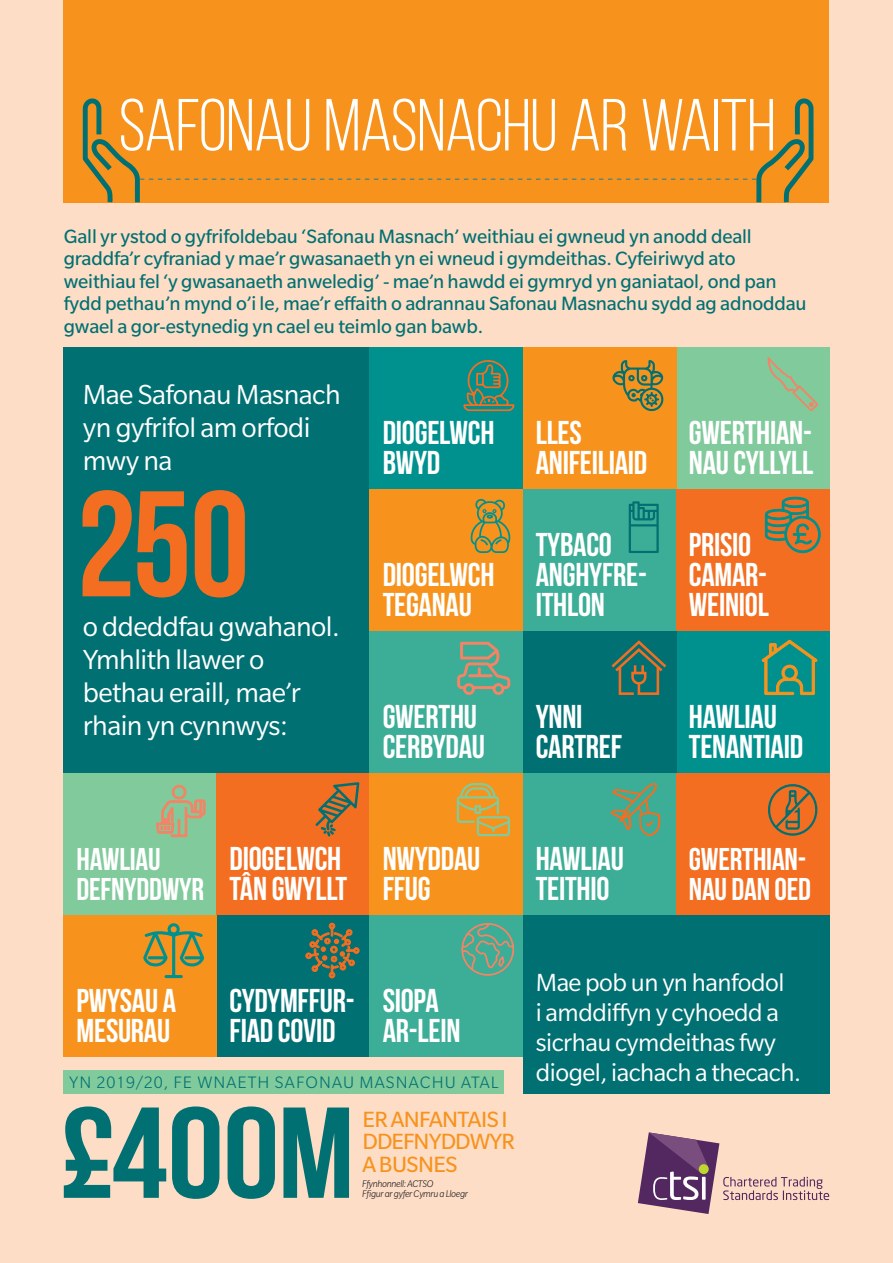
<style>
.page{position:relative;width:893px;height:1263px;background:#fdddc6}
.page>*{position:absolute;margin:0;border:0;box-sizing:border-box;transform-origin:0 0}
.t1{font:700 150px "Bebas Neue";color:#f36e21}
.t2{font:700 129px "Bebas Neue";color:#017072;scale:1.1 1}
.t3{font:73.5px "Bebas Neue";letter-spacing:-.01em;color:#fff}
.t4{font:700 33px/30px "Bebas Neue";letter-spacing:-.01em;color:#fff}
.t5{font:700 31.5px/30px "Bebas Neue";letter-spacing:-.01em;color:#fff}
.t6{font:30px/33px "Slate Pro";letter-spacing:-.02em;color:#fff}
.t7{font:27px/30px "Slate Pro";letter-spacing:-.02em;color:#fff}
.t8{font:24px/22.5px "Slate Pro";letter-spacing:-.03em;color:#f7931d}
.t9{font:21px/22.5px "Slate Pro";letter-spacing:-.005em;color:#017072}
.t10{font:300 18px "Slate Pro";letter-spacing:.06em;color:#017072}
.t11{font:italic 300 10.5px/10.5px "Slate Pro";letter-spacing:-.03em;color:#231f20}
</style>
<div class="page">
<div style="left:64px;top:347px;width:306px;height:426px;background:#017072"></div>
<div style="left:64px;top:0;width:765px;height:202px;background:#f7931d"></div>
<div style="left:370px;top:347px;width:153px;height:142px;background:#00918e"></div>
<div style="left:370px;top:631px;width:153px;height:142px;background:#3cad96"></div>
<div style="left:523px;top:489px;width:153px;height:142px;background:#3cad96"></div>
<div style="left:523px;top:773px;width:153px;height:142px;background:#3cad96"></div>
<div style="left:217px;top:915px;width:153px;height:142px;background:#017072"></div>
<div style="left:370px;top:915px;width:153px;height:142px;background:#3cad96"></div>
<div style="left:676px;top:347px;width:153px;height:142px;background:#80ca9c"></div>
<div style="left:676px;top:631px;width:153px;height:142px;background:#00918e"></div>
<div style="left:64px;top:773px;width:153px;height:142px;background:#80ca9c"></div>
<div style="left:523px;top:347px;width:153px;height:142px;background:#f7931d"></div>
<div style="left:523px;top:631px;width:153px;height:142px;background:#017072"></div>
<div style="left:217px;top:773px;width:153px;height:142px;background:#f36e21"></div>
<div style="left:676px;top:489px;width:153px;height:142px;background:#f36e21"></div>
<div style="left:676px;top:773px;width:153px;height:142px;background:#f36e21"></div>
<div style="left:370px;top:489px;width:153px;height:142px;background:#f7931d"></div>
<div style="left:370px;top:773px;width:153px;height:142px;background:#f7931d"></div>
<div style="left:64px;top:915px;width:153px;height:142px;background:#f7931d"></div>
<div style="left:64px;top:1071px;width:440px;height:23px;background:#80ca9c"></div>
<div style="left:523px;top:915px;width:306px;height:179px;background:#017072"></div>
<svg style="left:463px;top:360px;width:51px;height:51px"></svg>
<svg style="left:612px;top:360px;width:51px;height:51px"></svg>
<svg style="left:767px;top:357px;width:51px;height:54px"></svg>
<svg style="left:470px;top:499px;width:40px;height:54px"></svg>
<svg style="left:629px;top:501px;width:30px;height:52px"></svg>
<svg style="left:156px;top:785px;width:49px;height:52px"></svg>
<svg style="left:457px;top:642px;width:53px;height:53px"></svg>
<svg style="left:611px;top:640px;width:55px;height:55px"></svg>
<svg style="left:761px;top:639px;width:57px;height:57px"></svg>
<svg style="left:305px;top:923px;width:55px;height:55px"></svg>
<svg style="left:457px;top:783px;width:53px;height:53px"></svg>
<svg style="left:611px;top:783px;width:49px;height:53px"></svg>
<svg style="left:768px;top:784px;width:49px;height:52px"></svg>
<svg style="left:143px;top:923px;width:61px;height:55px"></svg>
<svg style="left:461px;top:923px;width:53px;height:53px"></svg>
<svg style="left:83px;top:98px;width:730px;height:104px"></svg>
<svg style="left:315px;top:782px;width:44px;height:55px"></svg>
<svg style="left:765px;top:496px;width:56px;height:58px"></svg>
<svg style="left:638px;top:1132px;width:191px;height:82px"></svg>
<div style="left:699px;top:1164px;width:10px;height:10px;background:#bed630;border-radius:50%"></div>
<p class="t3" style="left:119px;top:86px;width:659px">SAFONAU MASNACHU AR WAITH</p>
<p class="t9" style="left:64px;top:225px;width:744px">Gall yr ystod o gyfrifoldebau ‘Safonau Masnach’ weithiau ei gwneud yn anodd deall graddfa’r cyfraniad y mae’r gwasanaeth yn ei wneud i gymdeithas. Cyfeiriwyd ato weithiau fel ‘y gwasanaeth anweledig’ - mae’n hawdd ei gymryd yn ganiataol, ond pan fydd pethau’n mynd o’i le, mae’r effaith o adrannau Safonau Masnachu sydd ag adnoddau gwael a gor-estynedig yn cael eu teimlo gan bawb.</p>
<p class="t6" style="left:83px;top:378px;width:259px">Mae Safonau Masnach yn gyfrifol am orfodi mwy na</p>
<p class="t1" style="left:77px;top:462px;width:174px">250</p>
<p class="t6" style="left:83px;top:610px;width:259px">o ddeddfau gwahanol.<br>Ymhlith llawer o bethau eraill, mae’r rhain yn cynnwys:</p>
<p class="t4" style="left:383px;top:417px;width:113px">DIOGELWCH<br>BWYD</p>
<p class="t4" style="left:383px;top:559px;width:113px">DIOGELWCH<br>TEGANAU</p>
<p class="t4" style="left:383px;top:701px;width:104px">GWERTHU<br>CERBYDAU</p>
<p class="t4" style="left:536px;top:417px;width:113px">LLES<br>ANIFEILIAID</p>
<p class="t4" style="left:536px;top:529px;width:113px">TYBACO<br>ANGHYFRE-<br>ITHLON</p>
<p class="t4" style="left:536px;top:701px;width:88px">YNNI<br>CARTREF</p>
<p class="t4" style="left:689px;top:417px;width:126px">GWERTHIAN-<br>NAU CYLLYLL</p>
<p class="t4" style="left:689px;top:529px;width:82px">PRISIO<br>CAMAR-<br>WEINIOL</p>
<p class="t4" style="left:689px;top:701px;width:116px">HAWLIAU<br>TENANTIAID</p>
<p class="t5" style="left:77px;top:844px;width:129px">HAWLIAU<br>DEFNYDDWYR</p>
<p class="t4" style="left:230px;top:843px;width:119px">DIOGELWCH<br>TÂN GWYLLT</p>
<p class="t4" style="left:383px;top:843px;width:99px">NWYDDAU<br>FFUG</p>
<p class="t4" style="left:536px;top:843px;width:90px">HAWLIAU<br>TEITHIO</p>
<p class="t5" style="left:689px;top:844px;width:124px">GWERTHIAN-<br>NAU DAN OED</p>
<p class="t4" style="left:77px;top:985px;width:101px">PWYSAU A<br>MESURAU</p>
<p class="t4" style="left:230px;top:985px;width:127px">CYDYMFFUR-<br>FIAD COVID</p>
<p class="t4" style="left:383px;top:985px;width:79px">SIOPA<br>AR-LEIN</p>
<p class="t10" style="left:69px;top:1073px;width:431px">YN 2019/20, FE WNAETH SAFONAU MASNACHU ATAL</p>
<p class="t8" style="left:362px;top:1108px;width:154px">ER ANFANTAIS I<br>DDEFNYDDWYR<br>A BUSNES</p>
<p class="t11" style="left:362px;top:1178px;width:107px">Ffynhonnell: ACTSO<br>Ffigur ar gyfer Cymru a Lloegr</p>
<p class="t2" style="left:60px;top:1082px;width:270px">£400M</p>
<p class="t7" style="left:536px;top:967px;width:267px">Mae pob un yn hanfodol<br>i amddiffyn y cyhoedd a sicrhau cymdeithas fwy diogel, iachach a thecach.</p>
</div>
